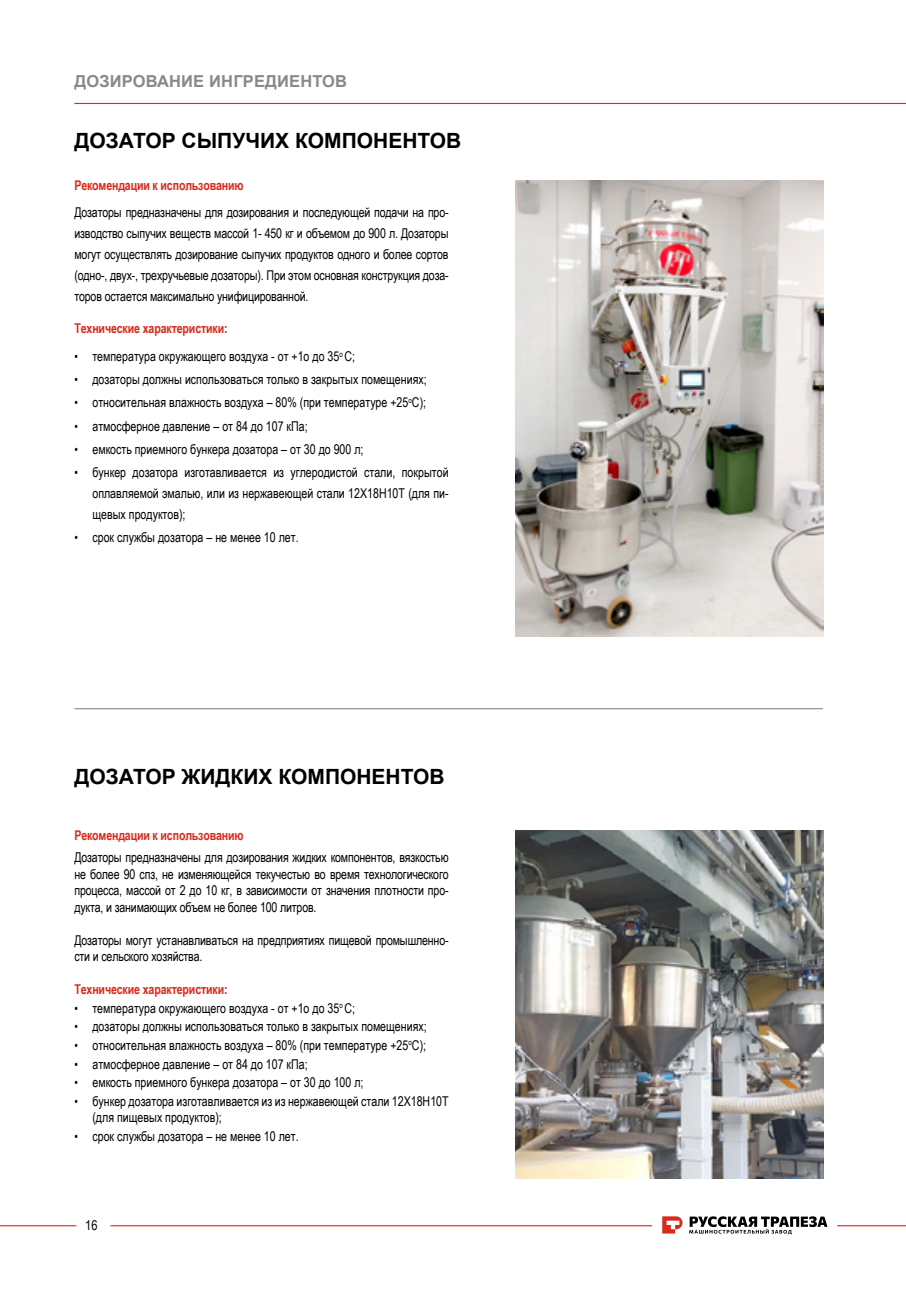
<style>
.page{position:relative;width:906px;height:1289px;background:#fff}
.page>*{position:absolute;margin:0;border:0;box-sizing:border-box;transform-origin:0 0}
.t1{font:700 21px "Arial";color:#000}
.t2{font:700 16.5px "Arial";letter-spacing:.01em;color:#898989}
.t3{font:13.5px/21px "Arial Narrow";color:#000;text-align:justify;scale:.96 1}
.t4{font:700 13.5px "Arial Narrow";letter-spacing:-.01em;color:#d8291a;scale:.96 1}
.t5{font:13.5px "Arial Narrow";color:#000}
.s1{font-size:12.75px}
</style>
<div class="page">
<hr style="left:74px;top:103px;width:832px;height:1px;background:#d8291a">
<hr style="left:0;top:1225px;width:76px;height:1px;background:#d8291a">
<hr style="left:110px;top:1225px;width:542px;height:1px;background:#d8291a">
<hr style="left:837px;top:1225px;width:69px;height:1px;background:#d8291a">
<svg style="left:689px;top:1216px;width:138px;height:18px"></svg>
<svg style="left:662px;top:1216px;width:20px;height:17px"></svg>
<img style="left:515px;top:180px;width:308px;height:456px">
<img style="left:515px;top:830px;width:308px;height:347px">
<hr style="left:74px;top:708px;width:749px;height:1px;background:#898989">
<p class="t2" style="left:74px;top:70px;width:274px">ДОЗИРОВАНИЕ ИНГРЕДИЕНТОВ</p>
<h1 class="t1" style="left:74px;top:126px;width:388px">ДОЗАТОР СЫПУЧИХ КОМПОНЕНТОВ</h1>
<p class="t4" style="left:74px;top:175px;width:178px">Рекомендации к использованию</p>
<p class="t3" style="left:74px;top:201px;width:391px">Дозаторы предназначены для дозирования и последующей подачи на про&shy;изводство сыпучих веществ массой 1- 450 кг и объемом до 900 л. Дозаторы могут осуществлять дозирование сыпучих продуктов одного и более сортов (одно-, двух-, трехручьевые дозаторы). При этом основная конструкция доза&shy;торов остается максимально унифицированной.</p>
<p class="t4" style="left:74px;top:317px;width:161px">Технические характеристики:</p>
<p class="t3" style="left:74px;top:345px;width:294px"><span class="s1">•</span> температура окружающего воздуха - от +1о до 35<sup>о</sup> С;</p>
<p class="t3" style="left:74px;top:368px;width:368px"><span class="s1">•</span> дозаторы должны использоваться только в закрытых помещениях;</p>
<p class="t3" style="left:74px;top:392px;width:368px"><span class="s1">•</span> относительная влажность воздуха – 80% (при температуре +25<sup>о</sup>С);</p>
<p class="t3" style="left:74px;top:415px;width:245px"><span class="s1">•</span> атмосферное давление – от 84 до 107 кПа;</p>
<p class="t3" style="left:74px;top:438px;width:303px"><span class="s1">•</span> емкость приемного бункера дозатора – от 30 до 900 л;</p>
<p class="t3" style="left:92px;top:461px;width:373px;text-indent:-18px"><span class="s1">•</span> бункер дозатора изготавливается из углеродистой стали, покрытой оплавляемой эмалью, или из нержавеющей стали 12Х18Н10Т (для пи&shy;щевых продуктов);</p>
<p class="t3" style="left:74px;top:526px;width:235px"><span class="s1">•</span> срок службы дозатора – не менее 10 лет.</p>
<h1 class="t1" style="left:74px;top:762px;width:372px">ДОЗАТОР ЖИДКИХ КОМПОНЕНТОВ</h1>
<p class="t4" style="left:74px;top:825px;width:178px">Рекомендации к использованию</p>
<p class="t3" style="left:74px;top:848px;width:391px;line-height:16.5px">Дозаторы предназначены для дозирования жидких компонентов, вязкостью не более 90 спз, не изменяющейся текучестью во время технологического процесса, массой от 2 до 10 кг, в зависимости от значения плотности про&shy;дукта, и занимающих объем не более 100 литров.</p>
<p class="t3" style="left:74px;top:931px;width:391px;line-height:16.5px">Дозаторы могут устанавливаться на предприятиях пищевой промышленно&shy;сти и сельского хозяйства.</p>
<p class="t4" style="left:74px;top:979px;width:161px">Технические характеристики:</p>
<p class="t3" style="left:74px;top:996px;width:294px"><span class="s1">•</span> температура окружающего воздуха - от +1о до 35<sup>о</sup> С;</p>
<p class="t3" style="left:74px;top:1015px;width:368px"><span class="s1">•</span> дозаторы должны использоваться только в закрытых помещениях;</p>
<p class="t3" style="left:74px;top:1034px;width:368px"><span class="s1">•</span> относительная влажность воздуха – 80% (при температуре +25<sup>о</sup>С);</p>
<p class="t3" style="left:74px;top:1052px;width:245px"><span class="s1">•</span> атмосферное давление – от 84 до 107 кПа;</p>
<p class="t3" style="left:74px;top:1071px;width:303px"><span class="s1">•</span> емкость приемного бункера дозатора – от 30 до 100 л;</p>
<p class="t3" style="left:92px;top:1092px;width:372px;line-height:16.5px;text-indent:-18px"><span class="s1">•</span> бункер дозатора изготавливается из из нержавеющей стали 12Х18Н10Т (для пищевых продуктов);</p>
<p class="t3" style="left:74px;top:1125px;width:235px"><span class="s1">•</span> срок службы дозатора – не менее 10 лет.</p>
<p class="t5" style="left:85px;top:1215px;width:14px">16</p>
</div>
